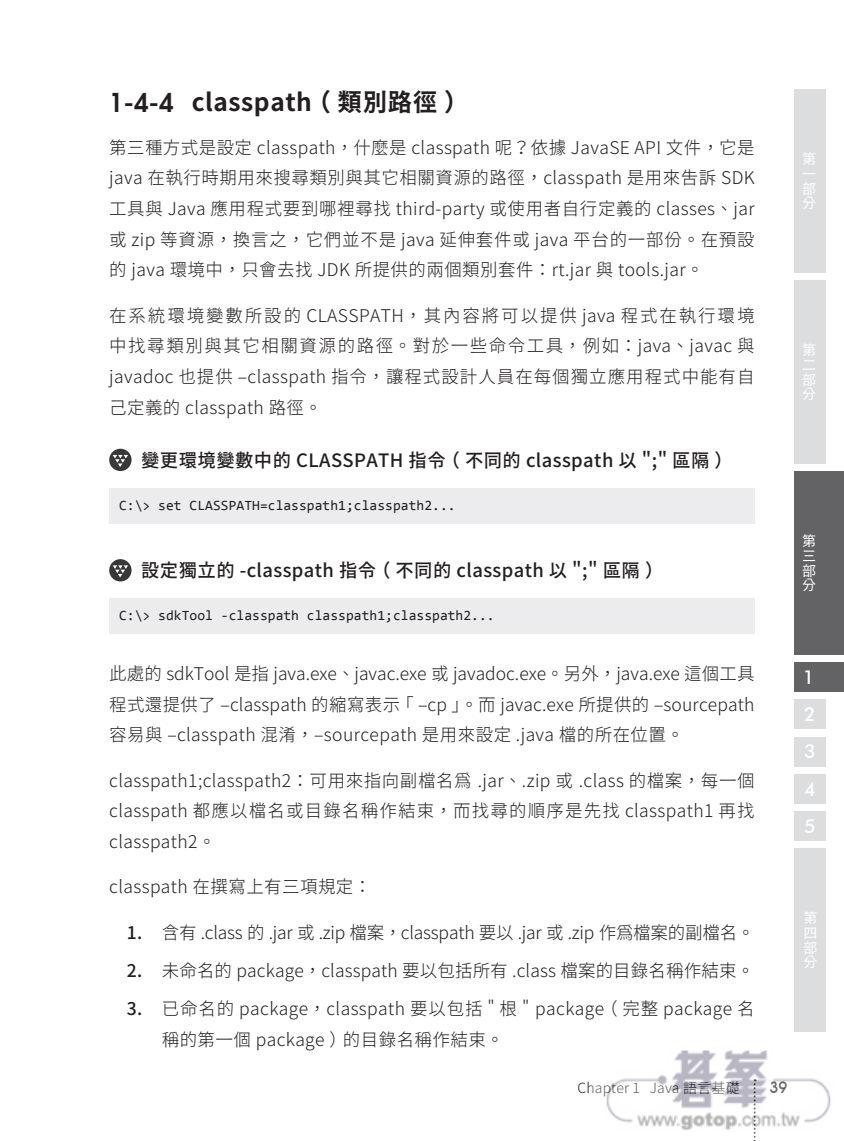
<style>
.page{position:relative;width:844px;height:1141px;background:#fff}
.page>*{position:absolute;margin:0;border:0;box-sizing:border-box;transform-origin:0 0}
.t1{font:24.5px "Gen Seki Gothic TW Bold TTF";letter-spacing:.025em;color:#231f20}
.t2{font:500 19.25px/37.3px "Futura BT";color:#fff;text-align:justify}
.t3{font:18.38px "Gen Seki Gothic TW Medium TTF";letter-spacing:.025em;color:#231f20}
.t4{font:17.5px/30.6px "Gen Seki Gothic TW Light TTF";letter-spacing:.025em;color:#231f20;text-align:justify}
.t5{font:17.5px "Gen Seki Gothic TW Light TTF";letter-spacing:-.01em;color:#231f20}
.t6{font:17.5px "Gen Seki Gothic TW Light TTF";letter-spacing:.005em;color:#231f20}
.t7{font:500 15.75px "Avant Garde IT Cby BT";color:#231f20}
.t8{font:14.17px "Consolas";letter-spacing:.005em;color:#231f20}
.t9{font:14px/14.7px "Gen Seki Gothic TW Regular TTF";color:#fff;text-align:justify}
.t10{font:14px "Gen Seki Gothic TW Light TTF";letter-spacing:.01em;color:#231f20}
.s1{font-family:"Avant Garde";font-weight:600;font-size:25.55px}
.s2{font-family:"Gen Seki Gothic TW Medium TTF"}
</style>
<div class="page">
<div style="left:794px;top:89px;width:49px;height:184px;background:#dcdddf"></div>
<div style="left:794px;top:280px;width:49px;height:184px;background:#dcdddf"></div>
<div style="left:794px;top:848px;width:49px;height:184px;background:#dcdddf"></div>
<div style="left:794px;top:699px;width:49px;height:30px;background:#dcdddf"></div>
<div style="left:794px;top:737px;width:49px;height:29px;background:#dcdddf"></div>
<div style="left:794px;top:774px;width:49px;height:30px;background:#dcdddf"></div>
<div style="left:794px;top:811px;width:49px;height:30px;background:#dcdddf"></div>
<div style="left:826px;top:0;width:17px;height:1079px;background:#fff"></div>
<div style="left:794px;top:471px;width:49px;height:184px;background:#636366"></div>
<div style="left:794px;top:662px;width:49px;height:30px;background:#636366"></div>
<div style="left:109px;top:488px;width:645px;height:35px;background:#ececee"></div>
<div style="left:109px;top:598px;width:645px;height:36px;background:#ececee"></div>
<div style="left:109px;top:449px;width:22px;height:22px;background:#383839;border-radius:50%"></div>
<svg style="left:113px;top:455px;width:15px;height:12px"></svg>
<div style="left:109px;top:559px;width:22px;height:22px;background:#383839;border-radius:50%"></div>
<svg style="left:113px;top:565px;width:15px;height:12px"></svg>
<img style="left:606px;top:1050px;width:225px;height:88px">
<h1 class="t1" style="left:109px;top:88px;width:361px"><span class="s1">1-4-4</span> classpath（類別路徑）</h1>
<p class="t4" style="left:109px;top:132px;width:647px">第三種方式是設定 classpath，什麼是 classpath 呢？依據 JavaSE API 文件，它是java 在執行時期用來搜尋類別與其它相關資源的路徑，classpath 是用來告訴 SDK工具與 Java 應用程式要到哪裡尋找 third-party 或使用者自行定義的 classes、jar或 zip 等資源，換言之，它們並不是 java 延伸套件或 java 平台的一部份。在預設的 java 環境中，只會去找 JDK 所提供的兩個類別套件：rt.jar 與 tools.jar。</p>
<p class="t4" style="left:109px;top:300px;width:646px">在系統環境變數所設的 CLASSPATH，其內容將可以提供 java 程式在執行環境中找尋類別與其它相關資源的路徑。對於一些命令工具，例如：java、javac 與javadoc 也提供 –classpath 指令，讓程式設計人員在每個獨立應用程式中能有自己定義的 classpath 路徑。</p>
<p class="t3" style="left:141px;top:450px;width:593px">變更環境變數中的 CLASSPATH 指令（不同的 classpath 以 ";" 區隔）</p>
<p class="t8" style="left:119px;top:496px;width:338px">C:\&gt; set CLASSPATH=classpath1;classpath2...</p>
<p class="t3" style="left:141px;top:560px;width:523px">設定獨立的 -classpath 指令（不同的 classpath 以 ";" 區隔）</p>
<p class="t8" style="left:119px;top:606px;width:377px">C:\&gt; sdkTool -classpath classpath1;classpath2...</p>
<p class="t9" style="left:802px;top:152px;width:15px">第一部分</p>
<p class="t9" style="left:802px;top:343px;width:15px">第二部分</p>
<p class="t9" style="left:802px;top:534px;width:15px">第三部分</p>
<p class="t4" style="left:109px;top:659px;width:646px">此處的 sdkTool 是指 java.exe、javac.exe 或 javadoc.exe。另外，java.exe 這個工具程式還提供了 –classpath 的縮寫表示「 –cp 」。而 javac.exe 所提供的 –sourcepath容易與 –classpath 混淆，–sourcepath 是用來設定 .java 檔的所在位置。</p>
<p class="t4" style="left:109px;top:765px;width:646px">classpath1;classpath2：可用來指向副檔名為 .jar、.zip 或 .class 的檔案，每一個classpath 都應以檔名或目錄名稱作結束，而找尋的順序是先找 classpath1 再找classpath2。</p>
<p class="t4" style="left:109px;top:872px;width:263px">classpath 在撰寫上有三項規定：</p>
<p class="t5" style="left:127px;top:923px;width:629px"><span class="s2">1.</span> 含有 .class 的 .jar 或 .zip 檔案，classpath 要以 .jar 或 .zip 作為檔案的副檔名。</p>
<p class="t6" style="left:127px;top:961px;width:628px"><span class="s2">2.</span> 未命名的 package，classpath 要以包括所有 .class 檔案的目錄名稱作結束。</p>
<p class="t4" style="left:162px;top:994px;width:594px;text-indent:-35px"><span class="s2">3.</span> 已命名的 package，classpath 要以包括 " 根 " package（完整 package 名稱的第一個 package ）的目錄名稱作結束。</p>
<p class="t10" style="left:577px;top:1079px;width:164px">Chapter 1 Java 語言基礎</p>
<p class="t7" style="left:769px;top:1078px;width:20px">39</p>
<p class="t2" style="left:802px;top:658px;width:13px">1</p>
<p class="t2" style="left:804px;top:696px;width:13px">2<br>3<br>4<br>5</p>
<p class="t9" style="left:803px;top:911px;width:15px">第四部分</p>
</div>
